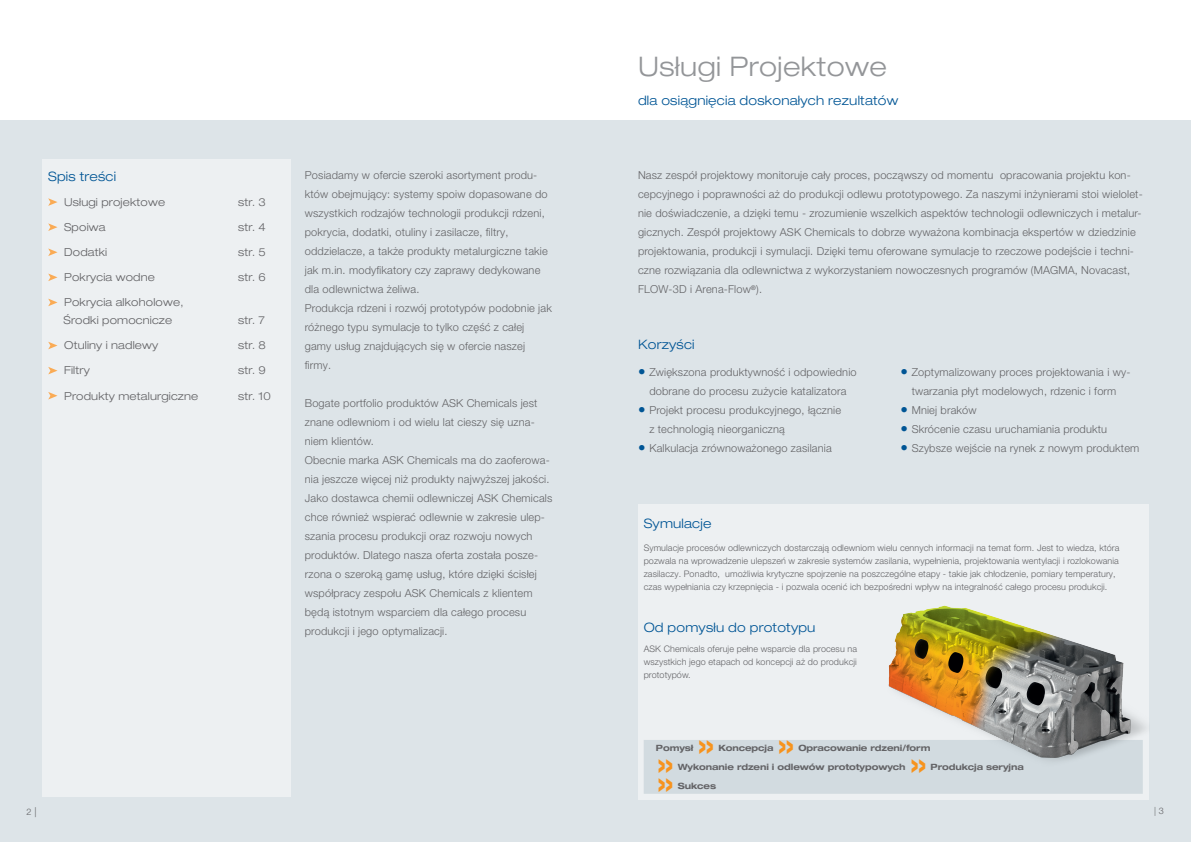
<style>
.page{position:relative;width:1191px;height:842px;background:#fff}
.page>*{position:absolute;margin:0;border:0;box-sizing:border-box;transform-origin:0 0}
.head_titel_50__s_13{font:700 expanded 31.2px "Helvetica Neue LT Pro";color:#f7931d}
.head_titel_50__s_13-2{font:300 expanded 27px "Helvetica Neue LT Pro";letter-spacing:.015em;color:#939598}
.subhead_blue_13_16{font:300 expanded 13px "Helvetica Neue LT Pro";letter-spacing:.015em;color:#005595}
.head_titel_50__s_13-3{font:300 expanded 13px "Helvetica Neue LT Pro";letter-spacing:.015em;color:#005595}
.Subhead_blue_13_16{font:300 expanded 13px "Helvetica Neue LT Pro";letter-spacing:.015em;color:#005595}
.Copy_11_19_de{font:300 11px/19px "Helvetica Neue LT Pro";letter-spacing:.015em;color:#636366}
.Copy_11_19_EN{font:300 11px/19px "Helvetica Neue LT Pro";letter-spacing:.015em;color:#636366}
.SL_11_13_weiß_de{font:300 expanded 11px/18px "Helvetica Neue LT Pro";letter-spacing:.015em;color:#636366}
.Copy_9_13_EN{font:300 9px/13px "Helvetica Neue LT Pro";letter-spacing:.01em;color:#636366}
.head_titel_50__s_13-4{font:700 expanded 8.7px "Helvetica Neue LT Pro";letter-spacing:-.01em;color:#636366}
.s1{font-size:15px;color:#005595}
.s2{font-size:10px}
</style>
<div class="page">
<div style="left:0;top:120px;width:1191px;height:722px;background:#dde4e8"></div>
<div style="left:638px;top:504px;width:510px;height:295px;background:#edf0f2"></div>
<div style="left:43px;top:159px;width:248px;height:638px;background:#edf0f2"></div>
<div style="left:644px;top:740px;width:498px;height:54px;background:#d2dbe0"></div>
<img style="left:879px;top:593px;width:270px;height:174px">
<svg style="left:48px;top:198px;width:10px;height:8px"></svg>
<svg style="left:48px;top:223px;width:10px;height:8px"></svg>
<svg style="left:48px;top:248px;width:10px;height:8px"></svg>
<svg style="left:48px;top:274px;width:10px;height:7px"></svg>
<svg style="left:48px;top:299px;width:10px;height:7px"></svg>
<svg style="left:48px;top:342px;width:10px;height:7px"></svg>
<svg style="left:48px;top:367px;width:10px;height:7px"></svg>
<svg style="left:48px;top:392px;width:10px;height:7px"></svg>
<p class="Subhead_blue_13_16" style="left:48px;top:168px;width:69px">Spis treści</p>
<p class="SL_11_13_weiß_de" style="left:64px;top:193px;width:103px">Usługi projektowe</p>
<p class="SL_11_13_weiß_de" style="left:238px;top:193px;width:29px">str. 3</p>
<p class="SL_11_13_weiß_de" style="left:64px;top:218px;width:43px">Spoiwa</p>
<p class="SL_11_13_weiß_de" style="left:238px;top:218px;width:29px">str. 4</p>
<p class="SL_11_13_weiß_de" style="left:64px;top:243px;width:45px">Dodatki</p>
<p class="SL_11_13_weiß_de" style="left:238px;top:243px;width:29px">str. 5</p>
<p class="SL_11_13_weiß_de" style="left:64px;top:268px;width:92px">Pokrycia wodne</p>
<p class="SL_11_13_weiß_de" style="left:238px;top:268px;width:29px">str. 6</p>
<p class="SL_11_13_weiß_de" style="left:64px;top:293px;width:121px">Pokrycia alkoholowe,<br>Środki pomocnicze</p>
<p class="SL_11_13_weiß_de" style="left:238px;top:311px;width:28px">str. 7</p>
<p class="SL_11_13_weiß_de" style="left:64px;top:336px;width:96px">Otuliny i nadlewy</p>
<p class="SL_11_13_weiß_de" style="left:238px;top:336px;width:29px">str. 8</p>
<p class="SL_11_13_weiß_de" style="left:64px;top:361px;width:27px">Filtry</p>
<p class="SL_11_13_weiß_de" style="left:238px;top:361px;width:29px">str. 9</p>
<p class="SL_11_13_weiß_de" style="left:64px;top:386px;width:136px">Produkty metalurgiczne</p>
<p class="SL_11_13_weiß_de" style="left:238px;top:386px;width:34px">str. 10</p>
<p class="Copy_11_19_de" style="left:305px;top:166px;width:234px">Posiadamy w ofercie szeroki asortyment produ-</p>
<p class="Copy_11_19_de" style="left:305px;top:185px;width:244px">któw obejmujący: systemy spoiw dopasowane do wszystkich rodzajów technologii produkcji rdzeni, pokrycia, dodatki, otuliny i zasilacze, filtry, oddzielacze, a także produkty metalurgiczne takie jak m.in. modyfikatory czy zaprawy dedykowane dla odlewnictwa żeliwa.</p>
<p class="Copy_11_19_de" style="left:305px;top:299px;width:248px">Produkcja rdzeni i rozwój prototypów podobnie jak różnego typu symulacje to tylko część z całej gamy usług znajdujących się w ofercie naszej firmy.</p>
<p class="Copy_11_19_de" style="left:305px;top:394px;width:234px">Bogate portfolio produktów ASK Chemicals jest znane odlewniom i od wielu lat cieszy się uzna&shy;niem klientów.</p>
<p class="Copy_11_19_de" style="left:305px;top:451px;width:249px">Obecnie marka ASK Chemicals ma do zaoferowa&shy;nia jeszcze więcej niż produkty najwyższej jakości.<br>Jako dostawca chemii odlewniczej ASK Chemicals chce również wspierać odlewnie w zakresie ulep-</p>
<p class="Copy_11_19_de" style="left:305px;top:527px;width:235px">szania procesu produkcji oraz rozwoju nowych produktów. Dlatego nasza oferta została posze-</p>
<p class="Copy_11_19_de" style="left:305px;top:565px;width:233px">rzona o szeroką gamę usług, które dzięki ścisłej współpracy zespołu ASK Chemicals z klientem będą istotnym wsparciem dla całego procesu produkcji i jego optymalizacji.</p>
<p class="head_titel_50__s_13-2" style="left:638px;top:50px;width:250px">Usługi Projektowe</p>
<p class="head_titel_50__s_13-3" style="left:638px;top:92px;width:262px">dla osiągnięcia doskonałych rezultatów</p>
<p class="Copy_11_19_EN" style="left:638px;top:166px;width:506px">Nasz zespół projektowy monitoruje cały proces, począwszy od momentu opracowania projektu kon&shy;cepcyjnego i poprawności aż do produkcji odlewu prototypowego. Za naszymi inżynierami stoi wielolet&shy;nie doświadczenie, a dzięki temu - zrozumienie wszelkich aspektów technologii odlewniczych i metalur&shy;gicznych. Zespół projektowy ASK Chemicals to dobrze wyważona kombinacja ekspertów w dziedzinie projektowania, produkcji i symulacji. Dzięki temu oferowane symulacje to rzeczowe podejście i techni-</p>
<p class="Copy_11_19_EN" style="left:638px;top:261px;width:494px">czne rozwiązania dla odlewnictwa z wykorzystaniem nowoczesnych programów (MAGMA, Novacast,<br>FLOW-3D i Arena-Flow<sup>®</sup>).</p>
<p class="subhead_blue_13_16" style="left:638px;top:337px;width:58px">Korzyści</p>
<p class="Copy_11_19_EN" style="left:638px;top:362px;width:220px;text-align:center"><span class="s1">•</span> Zwiększona produktywność i odpowiednio dobrane do procesu zużycie katalizatora</p>
<p class="Copy_11_19_EN" style="left:649px;top:400px;width:193px;text-indent:-11px"><span class="s1">•</span> Projekt procesu produkcyjnego, łącznie z technologią nieorganiczną</p>
<p class="Copy_11_19_EN" style="left:638px;top:438px;width:195px"><span class="s1">•</span> Kalkulacja zrównoważonego zasilania</p>
<p class="Copy_11_19_EN" style="left:900px;top:362px;width:232px;text-align:center"><span class="s1">•</span> Zoptymalizowany proces projektowania i wy&shy;twarzania płyt modelowych, rdzenic i form</p>
<p class="Copy_11_19_EN" style="left:900px;top:400px;width:78px"><span class="s1">•</span> Mniej braków</p>
<p class="Copy_11_19_EN" style="left:900px;top:419px;width:208px"><span class="s1">•</span> Skrócenie czasu uruchamiania produktu</p>
<p class="Copy_11_19_EN" style="left:900px;top:438px;width:240px"><span class="s1">•</span> Szybsze wejście na rynek z nowym produktem</p>
<p class="subhead_blue_13_16" style="left:643px;top:516px;width:69px">Symulacje</p>
<p class="Copy_9_13_EN" style="left:643px;top:541px;width:477px">Symulacje procesów odlewniczych dostarczają odlewniom wielu cennych informacji na temat form. Jest to wiedza, która pozwala na wprowadzenie ulepszeń w zakresie systemów zasilania, wypełnienia, projektowania wentylacji i rozlokowania zasilaczy. Ponadto, umożliwia krytyczne spojrzenie na poszczególne etapy - takie jak chłodzenie, pomiary temperatury, czas wypełniania czy krzepnięcia - i pozwala ocenić ich bezpośredni wpływ na integralność całego procesu produkcji.</p>
<p class="subhead_blue_13_16" style="left:643px;top:619px;width:173px">Od pomysłu do prototypu</p>
<p class="Copy_9_13_EN" style="left:643px;top:642px;width:215px;text-align:justify">ASK Chemicals oferuje pełne wsparcie dla procesu na wszystkich jego etapach od koncepcji aż do produkcji prototypów.</p>
<p class="head_titel_50__s_13-4" style="left:656px;top:743px;width:39px">Pomysł</p>
<p class="head_titel_50__s_13" style="left:696px;top:725px;width:21px">»</p>
<p class="head_titel_50__s_13-4" style="left:718px;top:743px;width:57px">Koncepcja</p>
<p class="head_titel_50__s_13" style="left:776px;top:725px;width:21px">»</p>
<p class="head_titel_50__s_13-4" style="left:798px;top:743px;width:134px">Opracowanie rdzeni/form</p>
<p class="head_titel_50__s_13" style="left:656px;top:744px;width:21px">»</p>
<p class="head_titel_50__s_13-4" style="left:678px;top:762px;width:229px">Wykonanie rdzeni i odlewów prototypowych</p>
<p class="head_titel_50__s_13" style="left:908px;top:744px;width:21px">»</p>
<p class="head_titel_50__s_13-4" style="left:930px;top:762px;width:95px">Produkcja seryjna</p>
<p class="head_titel_50__s_13" style="left:656px;top:763px;width:21px">»</p>
<p class="head_titel_50__s_13-4" style="left:678px;top:781px;width:40px">Sukces</p>
<p class="Copy_9_13_EN" style="left:27px;top:805px;width:12px">2 <span class="s2">|</span></p>
<p class="Copy_9_13_EN" style="left:1154px;top:804px;width:11px">| 3</p>
</div>
